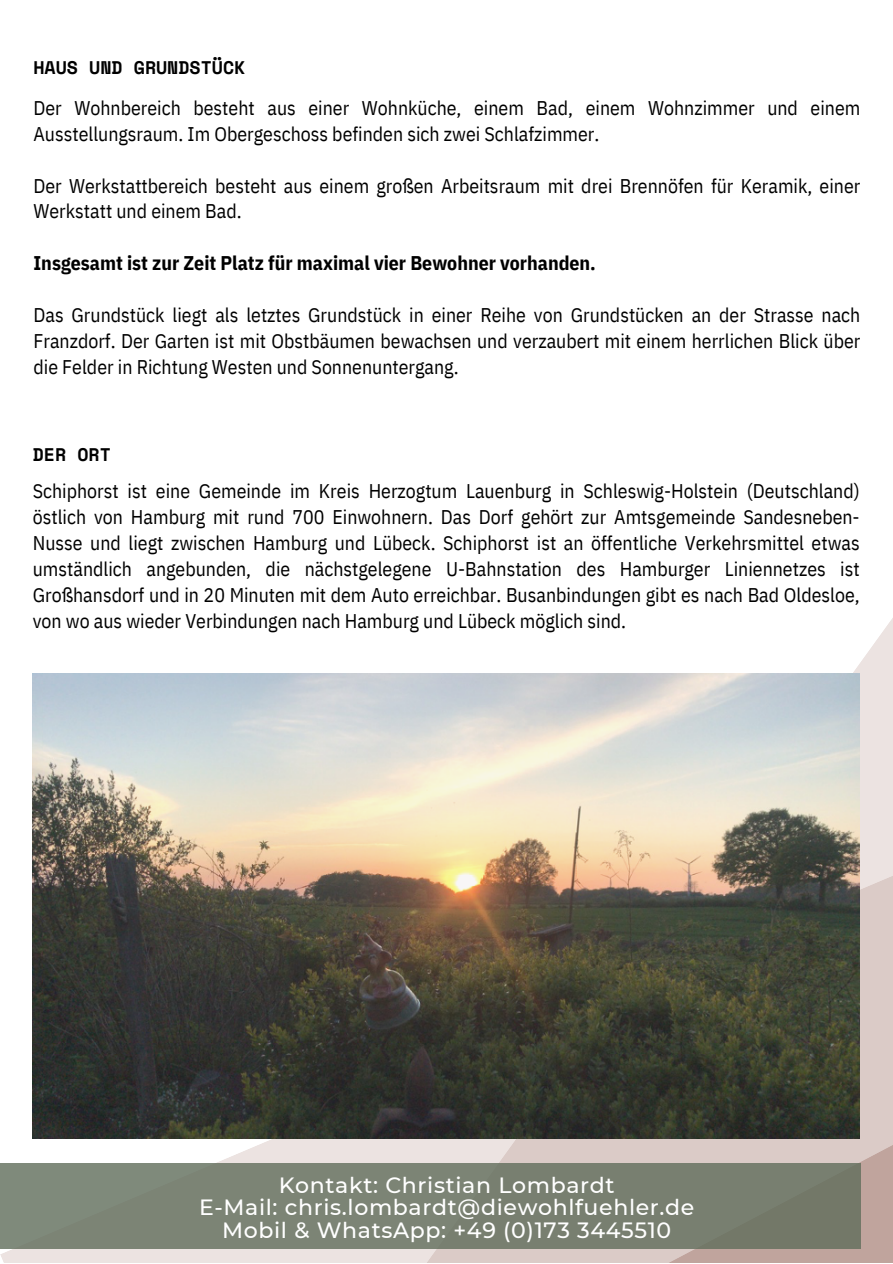
<style>
.page{position:relative;width:893px;height:1264px;background:#fff}
.page>*{position:absolute;margin:0;border:0;box-sizing:border-box;transform-origin:0 0}
.t1{font:500 22.05px "Montserrat";letter-spacing:.03em;color:#fff}
.t2{font:19.8px/25.8px "IBM Plex Sans Cond";color:#000}
.t3{font:700 19.8px "IBM Plex Sans Cond";color:#000}
.t4{font:700 18.15px "Space Mono";color:#000}
</style>
<div class="page">
<svg style="left:853px;top:619px;width:39px;height:214px;fill:#ece3e1"></svg>
<svg style="left:0;top:833px;width:892px;height:430px"></svg>
<img style="left:33px;top:673px;width:826px;height:465px">
<div style="left:0;top:1163px;width:859px;height:86px;background:linear-gradient(to right,#7f897a,#757a6b)"></div>
<p class="t4" style="left:33px;top:54px;width:213px">HAUS UND GRUNDSTÜCK</p>
<p class="t2" style="left:33px;top:94px;width:828px">Der Wohnbereich besteht aus einer Wohnküche, einem Bad, einem Wohnzimmer und einem<br>Ausstellungsraum. Im Obergeschoss befinden sich zwei Schlafzimmer.</p>
<p class="t2" style="left:33px;top:172px;width:828px">Der Werkstattbereich besteht aus einem großen Arbeitsraum mit drei Brennöfen für Keramik, einer<br>Werkstatt und einem Bad.</p>
<p class="t3" style="left:33px;top:250px;width:564px">Insgesamt ist zur Zeit Platz für maximal vier Bewohner vorhanden.</p>
<p class="t2" style="left:33px;top:301px;width:828px;text-align:justify">Das Grundstück liegt als letztes Grundstück in einer Reihe von Grundstücken an der Strasse nach Franzdorf. Der Garten ist mit Obstbäumen bewachsen und verzaubert mit einem herrlichen Blick über die Felder in Richtung Westen und Sonnenuntergang.</p>
<p class="t4" style="left:33px;top:440px;width:80px">DER ORT</p>
<p class="t2" style="left:33px;top:478px;width:828px;text-align:justify">Schiphorst ist eine Gemeinde im Kreis Herzogtum Lauenburg in Schleswig-Holstein (Deutschland) östlich von Hamburg mit rund 700 Einwohnern. Das Dorf gehört zur Amtsgemeinde Sandesneben-Nusse und liegt zwischen Hamburg und Lübeck. Schiphorst ist an öffentliche Verkehrsmittel etwas umständlich angebunden, die nächstgelegene U-Bahnstation des Hamburger Liniennetzes ist Großhansdorf und in 20 Minuten mit dem Auto erreichbar. Busanbindungen gibt es nach Bad Oldesloe, von wo aus wieder Verbindungen nach Hamburg und Lübeck möglich sind.</p>
<p class="t1" style="left:279px;top:1171px;width:337px">Kontakt: Christian Lombardt</p>
<p class="t1" style="left:199px;top:1193px;width:497px">E-Mail: chris.lombardt@diewohlfuehler.de</p>
<p class="t1" style="left:222px;top:1216px;width:450px">Mobil &amp; WhatsApp: +49 (0)173 3445510</p>
</div>
